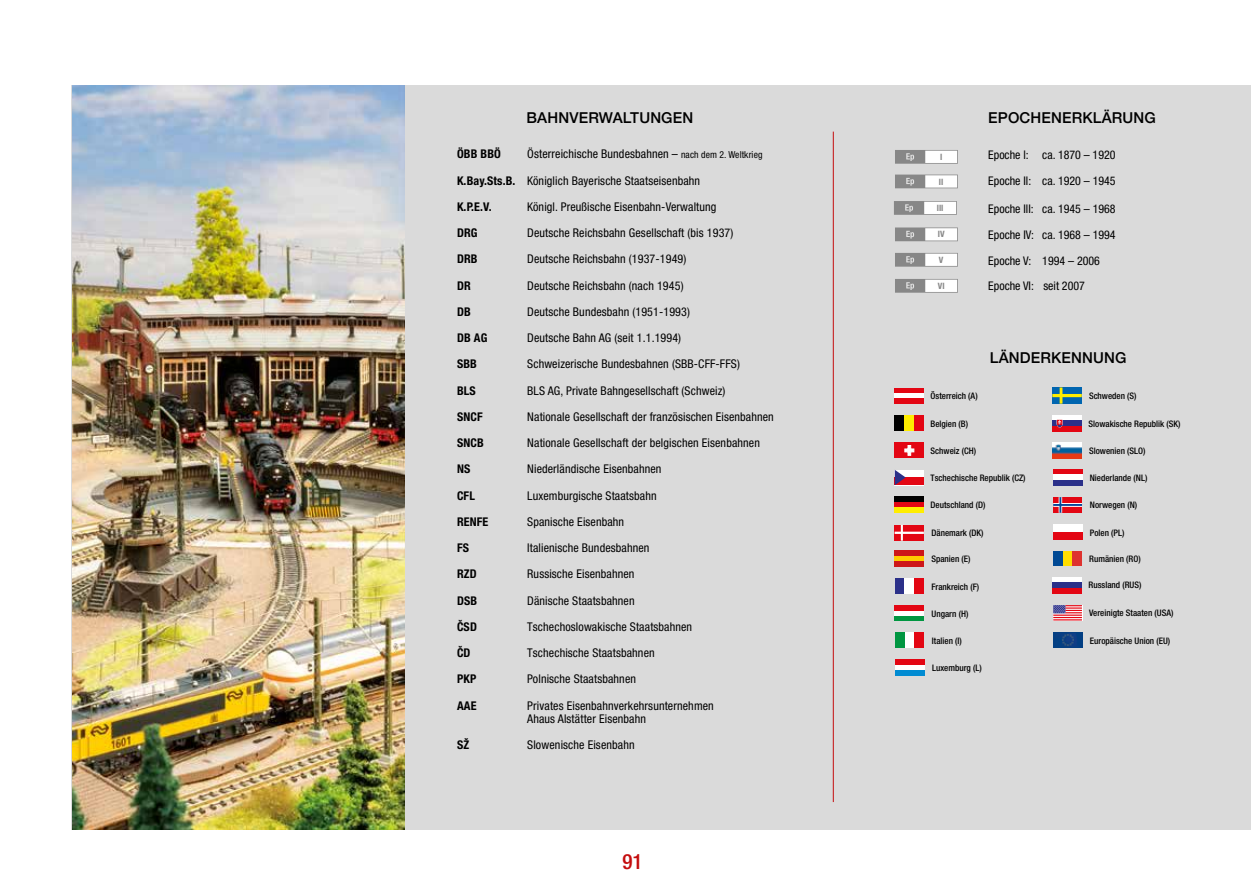
<style>
.page{position:relative;width:1251px;height:893px;background:#fff}
.page>*{position:absolute;margin:0;border:0;box-sizing:border-box;transform-origin:0 0}
.t1{font:500 condensed 21px "Helvetica Neue LT Std";color:#c40d0e}
.t2{font:500 15px "Helvetica Neue";letter-spacing:.01em;color:#000}
.t3{font:condensed 12px/26.2px "Helvetica Neue LT Std";letter-spacing:.01em;color:#000}
.t4{font:700 condensed 12px "Helvetica Neue LT Std";letter-spacing:.01em;color:#000}
.t5{font:700 condensed 12px "Helvetica Neue";color:#000}
.t6{font:500 condensed 9px "Helvetica Neue LT Std";color:#000}
.t7{font:700 condensed 8.7px "Helvetica Neue LT Std";color:#878787}
.s1{font-size:9.6px}
.s2{font-weight:700}
.s3{font-family:"Helvetica Neue"}
.s4{font-family:"Helvetica Neue LT Std"}
</style>
<div class="page">
<div style="left:72px;top:85px;width:1178px;height:744px;background:#dadada"></div>
<hr style="left:832px;top:132px;width:1px;height:670px;background:#c40d0e">
<img style="left:72px;top:85px;width:332px;height:744px">
<div style="left:895px;top:632px;width:9px;height:16px;background:#009641"></div>
<div style="left:904px;top:632px;width:10px;height:16px;background:#fff"></div>
<div style="left:914px;top:632px;width:10px;height:16px;background:#e30613"></div>
<div style="left:895px;top:660px;width:29px;height:5px;background:#e30613"></div>
<div style="left:895px;top:665px;width:29px;height:5px;background:#fff"></div>
<div style="left:895px;top:670px;width:29px;height:5px;background:#008bd2"></div>
<div style="left:894px;top:615px;width:29px;height:6px;background:#009641"></div>
<div style="left:894px;top:610px;width:29px;height:5px;background:#fff"></div>
<div style="left:894px;top:605px;width:29px;height:5px;background:#e30613"></div>
<div style="left:894px;top:578px;width:10px;height:16px;background:#2b3089"></div>
<div style="left:904px;top:578px;width:9px;height:16px;background:#fff"></div>
<div style="left:913px;top:578px;width:10px;height:16px;background:#e30613"></div>
<div style="left:894px;top:551px;width:29px;height:5px;background:#cd1719"></div>
<div style="left:894px;top:556px;width:29px;height:5px;background:#fc0"></div>
<div style="left:894px;top:561px;width:29px;height:6px;background:#cd1719"></div>
<div style="left:894px;top:415px;width:10px;height:16px;background:#000"></div>
<div style="left:904px;top:415px;width:9px;height:16px;background:#ffed00"></div>
<div style="left:913px;top:415px;width:10px;height:16px;background:#e30613"></div>
<svg style="left:894px;top:525px;width:29px;height:16px"></svg>
<div style="left:894px;top:442px;width:29px;height:16px;background:#e30613"></div>
<svg style="left:904px;top:445px;width:10px;height:11px"></svg>
<div style="left:894px;top:497px;width:29px;height:5px;background:#000"></div>
<div style="left:894px;top:502px;width:29px;height:5px;background:#e30613"></div>
<div style="left:894px;top:507px;width:29px;height:5px;background:#ffed00"></div>
<div style="left:894px;top:470px;width:29px;height:15px;background:#fff"></div>
<div style="left:894px;top:477px;width:29px;height:8px;background:#e30613"></div>
<svg style="left:894px;top:470px;width:11px;height:15px"></svg>
<div style="left:894px;top:388px;width:29px;height:5px;background:#e30613"></div>
<div style="left:894px;top:393px;width:29px;height:6px;background:#fff"></div>
<div style="left:894px;top:399px;width:29px;height:5px;background:#e30613"></div>
<svg style="left:1053px;top:497px;width:28px;height:16px"></svg>
<div style="left:1052px;top:524px;width:29px;height:8px;background:#fff"></div>
<div style="left:1052px;top:532px;width:29px;height:8px;background:#e30613"></div>
<div style="left:1052px;top:469px;width:29px;height:6px;background:#e30613"></div>
<div style="left:1052px;top:475px;width:29px;height:5px;background:#fff"></div>
<div style="left:1052px;top:480px;width:29px;height:5px;background:#2b3089"></div>
<svg style="left:1052px;top:387px;width:29px;height:17px"></svg>
<div style="left:1052px;top:415px;width:29px;height:6px;background:#fff"></div>
<div style="left:1052px;top:421px;width:29px;height:5px;background:#2b3089"></div>
<div style="left:1052px;top:426px;width:29px;height:5px;background:#e30613"></div>
<svg style="left:1056px;top:419px;width:6px;height:9px"></svg>
<img style="left:1052px;top:443px;width:29px;height:15px">
<div style="left:1052px;top:551px;width:10px;height:15px;background:#004994"></div>
<div style="left:1062px;top:551px;width:10px;height:15px;background:#ffde00"></div>
<div style="left:1072px;top:551px;width:10px;height:15px;background:#de322f"></div>
<svg style="left:895px;top:175px;width:62px;height:13px"></svg>
<svg style="left:895px;top:150px;width:62px;height:14px"></svg>
<svg style="left:894px;top:201px;width:62px;height:14px"></svg>
<svg style="left:895px;top:227px;width:62px;height:14px"></svg>
<svg style="left:895px;top:279px;width:62px;height:14px"></svg>
<svg style="left:895px;top:253px;width:62px;height:14px"></svg>
<svg style="left:1053px;top:620px;width:28px;height:1px"></svg>
<svg style="left:1053px;top:605px;width:28px;height:15px"></svg>
<img style="left:1053px;top:632px;width:29px;height:16px">
<div style="left:1051px;top:577px;width:30px;height:5px;background:#fff"></div>
<div style="left:1051px;top:582px;width:30px;height:6px;background:#2b3089"></div>
<div style="left:1051px;top:588px;width:30px;height:5px;background:#e30613"></div>
<p class="t2" style="left:526px;top:105px;width:168px">BAHNVERWALTUNGEN</p>
<p class="t4" style="left:457px;top:147px;width:45px">ÖBB BBÖ</p>
<p class="t3" style="left:457px;top:141px;width:307px;text-indent:70px">Österreichische Bundesbahnen – <span class="s1">nach dem 2. Weltkrieg<br></span><span class="s2">K.Bay.Sts.B.</span> Königlich Bayerische Staatseisenbahn<br><span class="s2">K.P.E.V.</span></p>
<p class="t3" style="left:527px;top:193px;width:191px">Königl. Preußische Eisenbahn-Verwaltung</p>
<p class="t4" style="left:457px;top:225px;width:22px">DRG</p>
<p class="t3" style="left:527px;top:220px;width:207px">Deutsche Reichsbahn Gesellschaft (bis 1937)</p>
<p class="t4" style="left:457px;top:252px;width:22px">DRB</p>
<p class="t3" style="left:527px;top:246px;width:161px">Deutsche Reichsbahn (1937-1949)</p>
<p class="t4" style="left:457px;top:278px;width:15px">DR</p>
<p class="t3" style="left:527px;top:272px;width:158px">Deutsche Reichsbahn (nach 1945)</p>
<p class="t4" style="left:457px;top:304px;width:15px">DB</p>
<p class="t3" style="left:527px;top:298px;width:164px">Deutsche Bundesbahn (1951-1993)</p>
<p class="t4" style="left:457px;top:331px;width:32px">DB AG</p>
<p class="t3" style="left:527px;top:325px;width:155px">Deutsche Bahn AG (seit 1.1.1994)</p>
<p class="t4" style="left:457px;top:357px;width:21px">SBB</p>
<p class="t3" style="left:527px;top:351px;width:214px">Schweizerische Bundesbahnen (SBB-CFF-FFS)</p>
<p class="t4" style="left:457px;top:383px;width:20px">BLS</p>
<p class="t3" style="left:527px;top:377px;width:200px">BLS AG, Private Bahngesellschaft (Schweiz)</p>
<p class="t4" style="left:457px;top:409px;width:27px">SNCF</p>
<p class="t3" style="left:527px;top:403px;width:248px">Nationale Gesellschaft der französischen Eisenbahnen</p>
<p class="t4" style="left:457px;top:436px;width:28px">SNCB</p>
<p class="t3" style="left:527px;top:430px;width:234px">Nationale Gesellschaft der belgischen Eisenbahnen</p>
<p class="t4" style="left:457px;top:462px;width:15px">NS</p>
<p class="t3" style="left:527px;top:456px;width:136px">Niederländische Eisenbahnen</p>
<p class="t4" style="left:457px;top:488px;width:19px">CFL</p>
<p class="t3" style="left:527px;top:482px;width:131px">Luxemburgische Staatsbahn</p>
<p class="t4" style="left:457px;top:514px;width:33px">RENFE</p>
<p class="t3" style="left:527px;top:508px;width:98px">Spanische Eisenbahn</p>
<p class="t4" style="left:457px;top:541px;width:13px">FS</p>
<p class="t3" style="left:527px;top:535px;width:124px">Italienische Bundesbahnen</p>
<p class="t4" style="left:457px;top:567px;width:21px">RZD</p>
<p class="t3" style="left:527px;top:561px;width:109px">Russische Eisenbahnen</p>
<p class="t4" style="left:457px;top:593px;width:22px">DSB</p>
<p class="t3" style="left:527px;top:587px;width:109px">Dänische Staatsbahnen</p>
<p class="t4" style="left:457px;top:619px;width:21px"><span class="s3">Č</span>SD</p>
<p class="t3" style="left:527px;top:613px;width:166px">Tschechoslowakische Staatsbahnen</p>
<p class="t5" style="left:457px;top:643px;width:15px">Č<span class="s4">D</span></p>
<p class="t3" style="left:527px;top:640px;width:129px">Tschechische Staatsbahnen</p>
<p class="t4" style="left:457px;top:672px;width:21px">PKP</p>
<p class="t3" style="left:527px;top:666px;width:110px">Polnische Staatsbahnen</p>
<p class="t4" style="left:457px;top:698px;width:21px">AAE</p>
<p class="t3" style="left:527px;top:699px;width:188px;line-height:13.5px">Privates Eisenbahnverkehrsunternehmen<br>Ahaus Alstätter Eisenbahn</p>
<p class="t4" style="left:457px;top:738px;width:14px">SŽ</p>
<p class="t3" style="left:527px;top:732px;width:109px">Slowenische Eisenbahn</p>
<h1 class="t1" style="left:622px;top:849px;width:22px">91</h1>
<p class="t7" style="left:939px;top:152px;width:4px">I</p>
<p class="t7" style="left:938px;top:176px;width:6px">II</p>
<p class="t7" style="left:936px;top:203px;width:8px">III</p>
<p class="t7" style="left:937px;top:229px;width:8px">IV</p>
<p class="t7" style="left:938px;top:254px;width:6px">V</p>
<p class="t7" style="left:937px;top:280px;width:8px">VI</p>
<p class="t2" style="left:988px;top:105px;width:169px">EPOCHENERKLÄRUNG</p>
<p class="t3" style="left:988px;top:142px;width:129px">Epoche l: ca. 1870 – 1920<br>Epoche Il: ca. 1920 – 1945</p>
<p class="t3" style="left:988px;top:195px;width:129px">Epoche IlI: ca. 1945 – 1968</p>
<p class="t3" style="left:988px;top:222px;width:129px;line-height:25.5px">Epoche IV: ca. 1968 – 1994<br>Epoche V: 1994 – 2006</p>
<p class="t3" style="left:988px;top:273px;width:98px">Epoche VI: seit 2007</p>
<p class="t6" style="left:930px;top:391px;width:49px">Österreich (A)</p>
<p class="t6" style="left:930px;top:418px;width:39px">Belgien (B)</p>
<p class="t6" style="left:930px;top:446px;width:47px">Schweiz (CH)</p>
<p class="t2" style="left:989px;top:346px;width:138px">LÄNDERKENNUNG</p>
<p class="t6" style="left:1088px;top:391px;width:49px">Schweden (S)</p>
<p class="t6" style="left:1088px;top:418px;width:93px">Slowakische Republik (SK)</p>
<p class="t6" style="left:1088px;top:445px;width:58px">Slowenien (SLO)</p>
<p class="t6" style="left:930px;top:472px;width:96px">Tschechische Republik (CZ)</p>
<p class="t6" style="left:1089px;top:472px;width:59px">Niederlande (NL)</p>
<p class="t6" style="left:930px;top:500px;width:56px">Deutschland (D)</p>
<p class="t6" style="left:931px;top:527px;width:53px">Dänemark (DK)</p>
<p class="t6" style="left:1089px;top:499px;width:49px">Norwegen (N)</p>
<p class="t6" style="left:1089px;top:527px;width:36px">Polen (PL)</p>
<p class="t6" style="left:931px;top:553px;width:41px">Spanien (E)</p>
<p class="t6" style="left:1088px;top:553px;width:53px">Rumänien (RO)</p>
<p class="t6" style="left:931px;top:581px;width:49px">Frankreich (F)</p>
<p class="t6" style="left:1088px;top:580px;width:54px">Russland (RUS)</p>
<p class="t6" style="left:931px;top:608px;width:38px">Ungarn (H)</p>
<p class="t6" style="left:931px;top:635px;width:31px">Italien (I)</p>
<p class="t6" style="left:931px;top:663px;width:51px">Luxemburg (L)</p>
<p class="t6" style="left:1088px;top:607px;width:86px">Vereinigte Staaten (USA)</p>
<p class="t6" style="left:1089px;top:635px;width:82px">Europäische Union (EU)</p>
</div>
